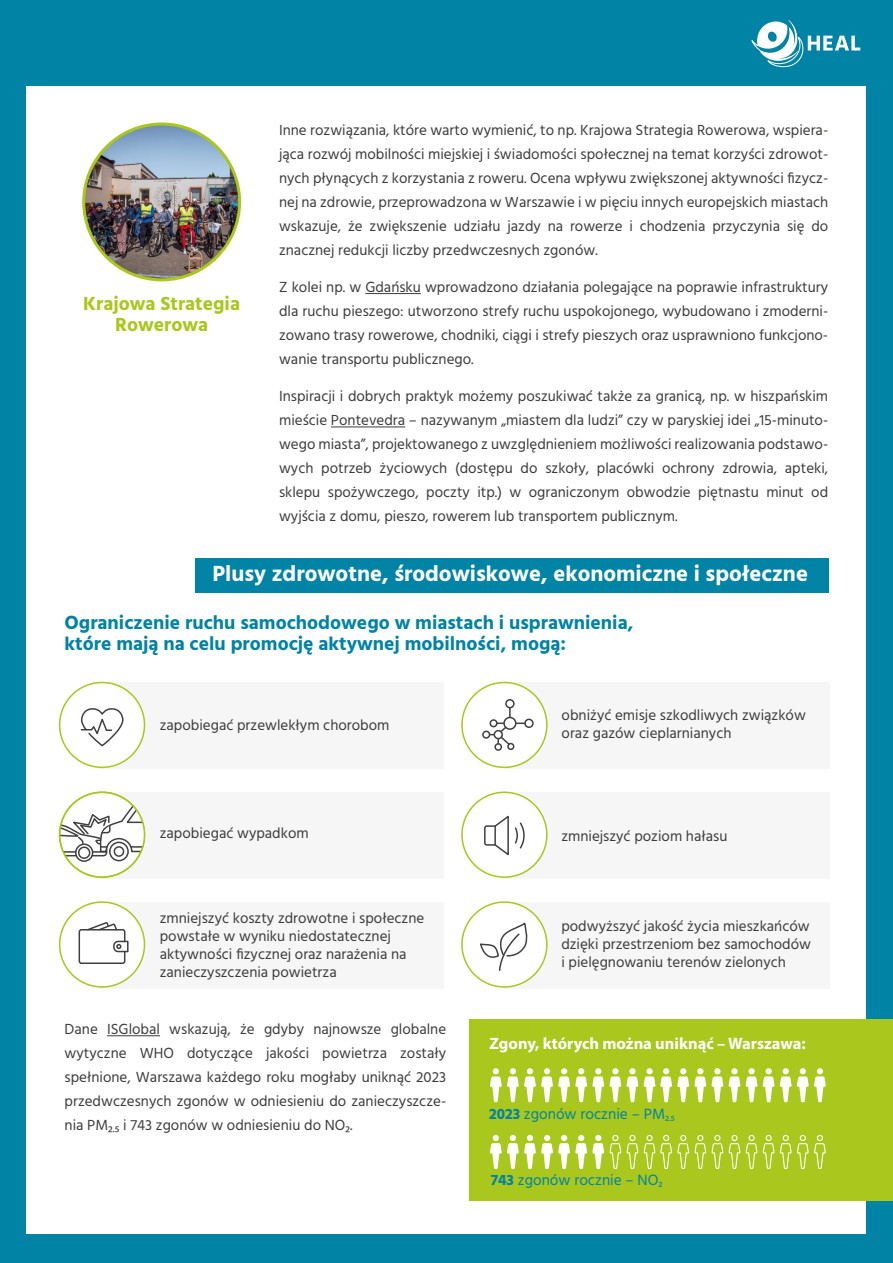
<style>
.page{position:relative;width:893px;height:1263px;background:#0083a5}
.page>*{position:absolute;margin:0;border:0;box-sizing:border-box;transform-origin:0 0}
.t1{font:700 22.5px "Hind";color:#fff}
.t2{font:700 19.5px/21px "Hind";color:#0083a5}
.t3{font:700 19.5px/21px "Hind";color:#a9c71d;text-align:center}
.t4{font:700 16.5px "Myriad Pro";color:#fff}
.t5{font:15.3px "Hind";color:#0083a5}
.t6{font:15px/24px "Hind";color:#3c3c3b;text-align:justify}
.s1{font-family:"Myriad Pro"}
.s2{font-weight:700}
.s3{font-family:"Myriad Pro";font-size:12.75px}
</style>
<div class="page">
<svg style="left:751px;top:20px;width:109px;height:48px"></svg>
<div style="left:27px;top:86px;width:839px;height:1148px;background:#fff"></div>
<div style="left:469px;top:1019px;width:424px;height:182px;background:#a9c71d"></div>
<div style="left:99px;top:792px;width:344px;height:86px;background:#f6f6f6"></div>
<div style="left:60px;top:792px;width:84px;height:85px;background:#fff;border-radius:50%"></div>
<div style="left:99px;top:683px;width:344px;height:86px;background:#f6f6f6"></div>
<div style="left:60px;top:682px;width:84px;height:85px;background:#fff;border-radius:50%"></div>
<div style="left:59px;top:682px;width:86px;height:86px;border:2px solid #a9c71d;border-radius:50%"></div>
<div style="left:99px;top:902px;width:344px;height:86px;background:#f6f6f6"></div>
<div style="left:60px;top:902px;width:84px;height:85px;background:#fff;border-radius:50%"></div>
<div style="left:59px;top:901px;width:86px;height:87px;border:2px solid #a9c71d;border-radius:50%"></div>
<div style="left:504px;top:792px;width:326px;height:86px;background:#f6f6f6"></div>
<div style="left:462px;top:792px;width:85px;height:85px;background:#fff;border-radius:50%"></div>
<div style="left:461px;top:791px;width:87px;height:87px;border:2px solid #a9c71d;border-radius:50%"></div>
<div style="left:504px;top:683px;width:326px;height:86px;background:#f6f6f6"></div>
<div style="left:462px;top:682px;width:85px;height:85px;background:#fff;border-radius:50%"></div>
<div style="left:461px;top:682px;width:87px;height:86px;border:2px solid #a9c71d;border-radius:50%"></div>
<div style="left:504px;top:902px;width:326px;height:86px;background:#f6f6f6"></div>
<div style="left:462px;top:902px;width:85px;height:85px;background:#fff;border-radius:50%"></div>
<div style="left:461px;top:901px;width:87px;height:87px;border:2px solid #a9c71d;border-radius:50%"></div>
<div style="left:195px;top:558px;width:634px;height:34px;background:#0083a5"></div>
<hr style="left:107px;top:1035px;width:53px;height:1px;background:#3c3c3b">
<img style="left:84px;top:124px;width:156px;height:156px;border-radius:76px">
<hr style="left:365px;top:293px;width:56px;height:1px;background:#3c3c3b">
<hr style="left:331px;top:427px;width:74px;height:1px;background:#3c3c3b">
<div style="left:82px;top:122px;width:159px;height:159px;border:3px solid #a9c71d;border-radius:50%"></div>
<div style="left:78px;top:846px;width:12px;height:13px;border:2px solid #404041;border-radius:50%"></div>
<div style="left:75px;top:843px;width:18px;height:19px;border:2px solid #404041;border-radius:50%"></div>
<div style="left:109px;top:842px;width:20px;height:19px;border:2px solid #404041;border-radius:50%"></div>
<svg style="left:60px;top:801px;width:84px;height:56px"></svg>
<div style="left:59px;top:791px;width:86px;height:87px;border:2px solid #a9c71d;border-radius:50%"></div>
<svg style="left:80px;top:708px;width:44px;height:39px"></svg>
<div style="left:505px;top:699px;width:10px;height:9px;border:2px solid #404041;border-radius:50%"></div>
<div style="left:524px;top:719px;width:10px;height:9px;border:2px solid #404041;border-radius:50%"></div>
<div style="left:482px;top:730px;width:8px;height:9px;border:2px solid #404041;border-radius:50%"></div>
<div style="left:494px;top:743px;width:8px;height:8px;border:2px solid #404041;border-radius:50%"></div>
<div style="left:507px;top:743px;width:7px;height:7px;border:2px solid #404041;border-radius:50%"></div>
<svg style="left:489px;top:708px;width:36px;height:38px"></svg>
<svg style="left:484px;top:815px;width:41px;height:41px"></svg>
<svg style="left:480px;top:923px;width:48px;height:48px"></svg>
<div style="left:79px;top:929px;width:46px;height:35px;border:2px solid #404041;border-radius:2px"></div>
<svg style="left:86px;top:922px;width:32px;height:10px"></svg>
<svg style="left:113px;top:940px;width:16px;height:13px"></svg>
<svg style="left:490px;top:1068px;width:148px;height:34px"></svg>
<svg style="left:644px;top:1068px;width:96px;height:34px"></svg>
<svg style="left:746px;top:1068px;width:80px;height:34px"></svg>
<svg style="left:490px;top:1135px;width:148px;height:34px"></svg>
<svg style="left:644px;top:1135px;width:96px;height:34px"></svg>
<svg style="left:746px;top:1135px;width:80px;height:34px"></svg>
<h2 class="t3" style="left:83px;top:293px;width:158px">Krajowa Strategia<br>Rowerowa</h2>
<p class="t6" style="left:279px;top:119px;width:551px">Inne rozwiązania, które warto wymienić, to np. Krajowa Strategia Rowerowa, wspiera&shy;jąca rozwój mobilności miejskiej i świadomości społecznej na temat korzyści zdrowot&shy;nych płynących z korzystania z roweru. Ocena wpływu zwiększonej aktywności fizycz&shy;nej na zdrowie, przeprowadzona w Warszawie i w pięciu innych europejskich miastach wskazuje, że zwiększenie udziału jazdy na rowerze i chodzenia przyczynia się do znacznej redukcji liczby przedwczesnych zgonów.</p>
<p class="t6" style="left:279px;top:276px;width:551px">Z kolei np. w Gdańsku wprowadzono działania polegające na poprawie infrastruktury dla ruchu pieszego: utworzono strefy ruchu uspokojonego, wybudowano i zmoderni&shy;zowano trasy rowerowe, chodniki, ciągi i strefy pieszych oraz usprawniono funkcjono&shy;wanie transportu publicznego.</p>
<p class="t6" style="left:279px;top:385px;width:551px">Inspiracji i dobrych praktyk możemy poszukiwać także za granicą, np. w hiszpańskim mieście Pontevedra – nazywanym „miastem dla ludzi” czy w paryskiej idei „15-minuto&shy;wego miasta”, projektowanego z uwzględnieniem możliwości realizowania podstawo&shy;wych potrzeb życiowych (dostępu do szkoły, placówki ochrony zdrowia, apteki, sklepu spożywczego, poczty itp.) w ograniczonym obwodzie piętnastu minut od wyjścia z domu, pieszo, rowerem lub transportem publicznym.</p>
<h1 class="t1" style="left:213px;top:560px;width:597px">Plusy zdrowotne, środowiskowe, ekonomiczne i społeczne</h1>
<h2 class="t2" style="left:65px;top:612px;width:570px">Ograniczenie ruchu samochodowego w miastach i usprawnienia, które mają na celu promocję aktywnej mobilności, mogą:</h2>
<p class="t6" style="left:160px;top:714px;width:231px">zapobiegać przewlekłym chorobom</p>
<p class="t6" style="left:160px;top:822px;width:150px">zapobiegać wypadkom</p>
<p class="t6" style="left:160px;top:909px;width:266px;line-height:18px;text-align:left">zmniejszyć koszty zdrowotne i społeczne powstałe w wyniku niedostatecznej aktywności fizycznej oraz narażenia na zanieczyszczenia powietrza</p>
<p class="t6" style="left:65px;top:1018px;width:383px">Dane ISGlobal wskazują, że gdyby najnowsze globalne wytyczne WHO dotyczące jakości powietrza zostały spełnione, Warszawa każdego roku mogłaby uniknąć 2023 przedwczesnych zgonów w odniesieniu do zanieczyszcze&shy;nia PM<span class="s1">2.5</span> i 743 zgonów w odniesieniu do NO<span class="s1">2</span>.</p>
<p class="t6" style="left:562px;top:707px;width:246px;line-height:18px">obniżyć emisje szkodliwych związków oraz gazów cieplarnianych</p>
<p class="t6" style="left:561px;top:825px;width:168px">zmniejszyć poziom hałasu</p>
<p class="t6" style="left:561px;top:918px;width:251px;line-height:18px">podwyższyć jakość życia mieszkańców dzięki przestrzeniom bez samochodów i pielęgnowaniu terenów zielonych</p>
<p class="t4" style="left:489px;top:1033px;width:318px">Zgony, których można uniknąć – Warszawa:</p>
<p class="t5" style="left:489px;top:1104px;width:187px"><span class="s2">2023</span> zgonów rocznie – PM<span class="s3">2.5</span></p>
<p class="t5" style="left:491px;top:1169px;width:173px"><span class="s2">743</span> zgonów rocznie – NO<span class="s3">2</span></p>
</div>
